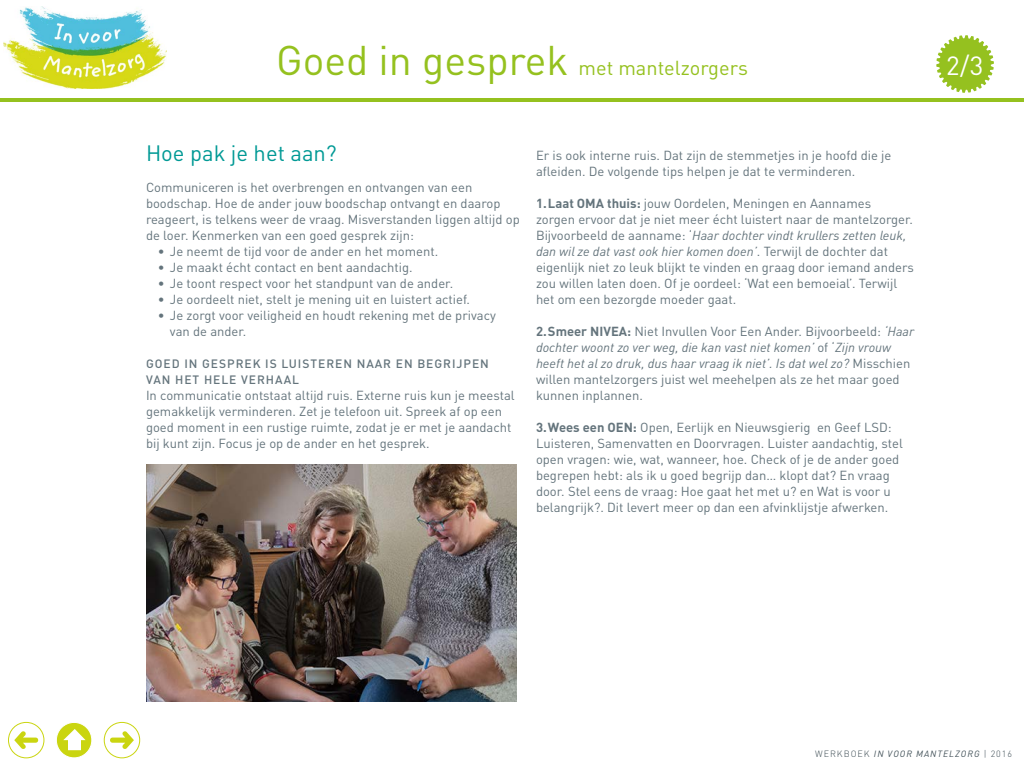
<style>
.page{position:relative;width:1024px;height:768px;background:#fff}
.page>*{position:absolute;margin:0;border:0;box-sizing:border-box;transform-origin:0 0}
.t1{font:26px "DINOT";color:#fff}
.t2{font:22px "DINOT";color:#009995}
.t3{font:20px "DINOT";color:#95c11f}
.t4{font:13px/16px "DINOT";color:#64747c}
.t5{font:500 12px/16px "DINOT";letter-spacing:.08em;color:#64747c}
.t6{font:italic 9px "DINOT";letter-spacing:.11em;color:#3f4e55}
.s1{font-size:41px}
.s2{font-weight:700}
.s3{font-style:italic}
.s4{font-weight:300;font-style:normal}
</style>
<div class="page">
<hr style="left:0;top:98px;width:1024px;height:4px;background:#95c11f">
<svg style="left:936px;top:35px;width:58px;height:58px"></svg>
<img style="left:146px;top:464px;width:370px;height:238px">
<img style="left:3px;top:6px;width:163px;height:82px">
<div style="left:8px;top:722px;width:36px;height:36px;border:1px solid #cad510;border-radius:50%"></div>
<svg style="left:14px;top:731px;width:24px;height:18px"></svg>
<svg style="left:56px;top:722px;width:36px;height:36px"></svg>
<div style="left:56px;top:722px;width:36px;height:36px;border:1px solid #fff;border-radius:50%"></div>
<svg style="left:63px;top:729px;width:23px;height:21px"></svg>
<div style="left:104px;top:722px;width:36px;height:36px;border:1px solid #cad510;border-radius:50%"></div>
<svg style="left:110px;top:731px;width:24px;height:18px"></svg>
<h3 class="t3" style="left:276px;top:56px;width:473px"><span class="s1">Goed in gesprek</span> met mantelzorgers</h3>
<h2 class="t2" style="left:146px;top:139px;width:192px">Hoe pak je het aan?</h2>
<p class="t4" style="left:146px;top:179px;width:375px">Communiceren is het overbrengen en ontvangen van een boodschap. Hoe de ander jouw boodschap ontvangt en daarop reageert, is telkens weer de vraag. Misverstanden liggen altijd op de loer. Kenmerken van een goed gesprek zijn:</p>
<p class="t4" style="left:158px;top:243px;width:282px">• Je neemt de tijd voor de ander en het moment.</p>
<p class="t4" style="left:158px;top:259px;width:256px">• Je maakt écht contact en bent aandachtig.</p>
<p class="t4" style="left:158px;top:275px;width:297px">• Je toont respect voor het standpunt van de ander.</p>
<p class="t4" style="left:158px;top:291px;width:314px">• Je oordeelt niet, stelt je mening uit en luistert actief.</p>
<p class="t4" style="left:170px;top:307px;width:327px;text-indent:-12px">• Je zorgt voor veiligheid en houdt rekening met de privacy van de ander.</p>
<p class="t5" style="left:146px;top:355px;width:344px">GOED IN GESPREK IS LUISTEREN NAAR EN BEGRIJPEN<br>VAN HET HELE VERHAAL</p>
<p class="t4" style="left:146px;top:387px;width:370px">In communicatie ontstaat altijd ruis. Externe ruis kun je meestal gemakkelijk verminderen. Zet je telefoon uit. Spreek af op een goed moment in een rustige ruimte, zodat je er met je aandacht bij kunt zijn. Focus je op de ander en het gesprek.</p>
<p class="t4" style="left:536px;top:147px;width:357px">Er is ook interne ruis. Dat zijn de stemmetjes in je hoofd die je afleiden. De volgende tips helpen je dat te verminderen.</p>
<p class="t4" style="left:536px;top:195px;width:379px"><span class="s2">1.Laat OMA thuis:</span> jouw Oordelen, Meningen en Aannames<br>zorgen ervoor dat je niet meer écht luistert naar de mantelzorger.<br>Bijvoorbeeld de aanname: ‘<span class="s3">Haar dochter vindt krullers zetten leuk, dan wil ze dat vast ook hier komen doen’</span>. Terwijl de dochter dat eigenlijk niet zo leuk blijkt te vinden en graag door iemand anders zou willen laten doen. Of je oordeel: ‘Wat een bemoeial’. Terwijl het om een bezorgde moeder gaat.</p>
<p class="t4" style="left:536px;top:323px;width:380px"><span class="s2">2.Smeer NIVEA:</span> Niet Invullen Voor Een Ander. Bijvoorbeeld: <span class="s3">‘Haar dochter woont zo ver weg, die kan vast niet komen’</span> of ‘<span class="s3">Zijn vrouw heeft het al zo druk, dus haar vraag ik niet’. Is dat wel zo?</span> Misschien willen mantelzorgers juist wel meehelpen als ze het maar goed kunnen inplannen.</p>
<p class="t4" style="left:536px;top:419px;width:368px"><span class="s2">3.Wees een OEN:</span> Open, Eerlijk en Nieuwsgierig en Geef LSD:<br>Luisteren, Samenvatten en Doorvragen. Luister aandachtig, stel open vragen: wie, wat, wanneer, hoe. Check of je de ander goed begrepen hebt: als ik u goed begrijp dan… klopt dat? En vraag door. Stel eens de vraag: Hoe gaat het met u? en Wat is voor u belangrijk?. Dit levert meer op dan een afvinklijstje afwerken.</p>
<h1 class="t1" style="left:946px;top:49px;width:39px">2/3</h1>
<p class="t6" style="left:815px;top:748px;width:198px"><span class="s4">WERKBOEK</span> IN VOOR MANTELZORG <span class="s4">| 2016</span></p>
</div>
